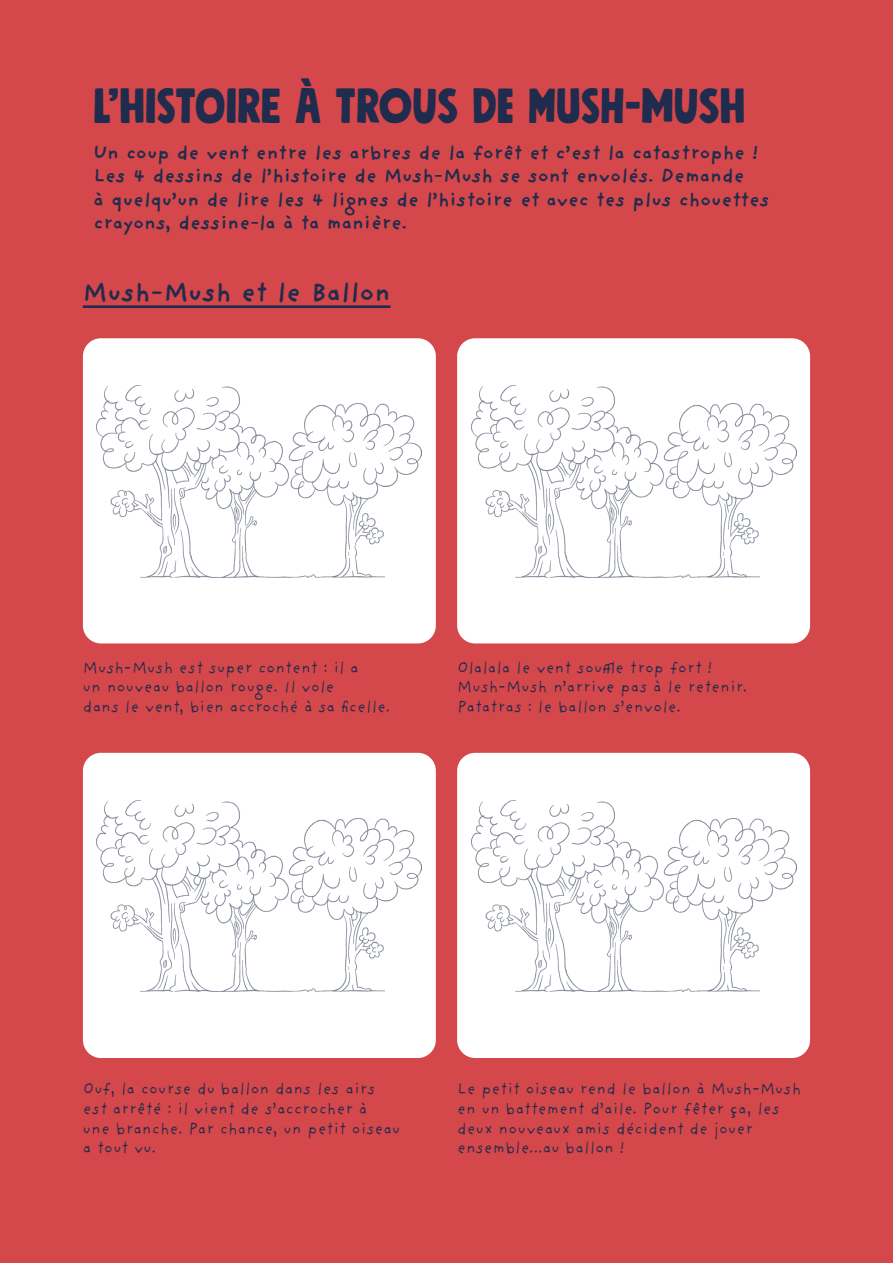
<style>
.page{position:relative;width:893px;height:1263px;background:#d4474a}
.page>*{position:absolute;margin:0;border:0;box-sizing:border-box;transform-origin:0 0}
.t1{font:49.05px "Mindset";color:#202c4d}
.t2{font:700 26.55px "Providence Sans Pro";color:#202c4d}
.t3{font:700 19.5px/23.4px "Providence Sans Pro";color:#202c4d}
.t4{font:16.5px "Providence Sans Pro";color:#202c4d}
</style>
<div class="page">
<hr style="left:83px;top:305px;width:307px;height:3px;background:#202c4d">
<div style="left:83px;top:338px;width:353px;height:305px;background:#fff;border-radius:18px"></div>
<img style="left:97px;top:386px;width:325px;height:191px">
<div style="left:457px;top:338px;width:353px;height:305px;background:#fff;border-radius:18px"></div>
<img style="left:471px;top:386px;width:325px;height:191px">
<div style="left:83px;top:753px;width:353px;height:305px;background:#fff;border-radius:18px"></div>
<img style="left:97px;top:800px;width:325px;height:192px">
<div style="left:457px;top:753px;width:353px;height:305px;background:#fff;border-radius:18px"></div>
<img style="left:471px;top:800px;width:325px;height:192px">
<p class="t1" style="left:94px;top:73px;width:653px">L’HISTOIRE À TROUS DE MUSH-MUSH</p>
<p class="t3" style="left:94px;top:140px;width:666px">Un coup de vent entre les arbres de la forêt et c’est la catastrophe !</p>
<p class="t3" style="left:94px;top:164px;width:652px">Les 4 dessins de l’histoire de Mush-Mush se sont envolés. Demande</p>
<p class="t3" style="left:94px;top:187px;width:677px">à quelqu’un de lire les 4 lignes de l’histoire et avec tes plus chouettes crayons, dessine-la à ta manière.</p>
<p class="t2" style="left:83px;top:277px;width:309px">Mush-Mush et le Ballon</p>
<p class="t4" style="left:83px;top:657px;width:277px">Mush-Mush est super content : il a</p>
<p class="t4" style="left:83px;top:677px;width:253px">un nouveau ballon rouge. Il vole</p>
<p class="t4" style="left:83px;top:697px;width:309px">dans le vent, bien accroché à sa ficelle.</p>
<p class="t4" style="left:457px;top:657px;width:257px">Olalala le vent souffle trop fort !</p>
<p class="t4" style="left:457px;top:677px;width:292px">Mush-Mush n’arrive pas à le retenir.</p>
<p class="t4" style="left:457px;top:697px;width:225px">Patatras : le ballon s’envole.</p>
<p class="t4" style="left:83px;top:1078px;width:294px">Ouf, la course du ballon dans les airs</p>
<p class="t4" style="left:83px;top:1098px;width:286px">est arrêté : il vient de s’accrocher à</p>
<p class="t4" style="left:83px;top:1118px;width:319px">une branche. Par chance, un petit oiseau</p>
<p class="t4" style="left:83px;top:1138px;width:75px">a tout vu.</p>
<p class="t4" style="left:457px;top:1078px;width:345px">Le petit oiseau rend le ballon à Mush-Mush</p>
<p class="t4" style="left:457px;top:1098px;width:324px">en un battement d’aile. Pour fêter ça, les</p>
<p class="t4" style="left:457px;top:1118px;width:298px">deux nouveaux amis décident de jouer</p>
<p class="t4" style="left:457px;top:1138px;width:169px">ensemble...au ballon !</p>
</div>
